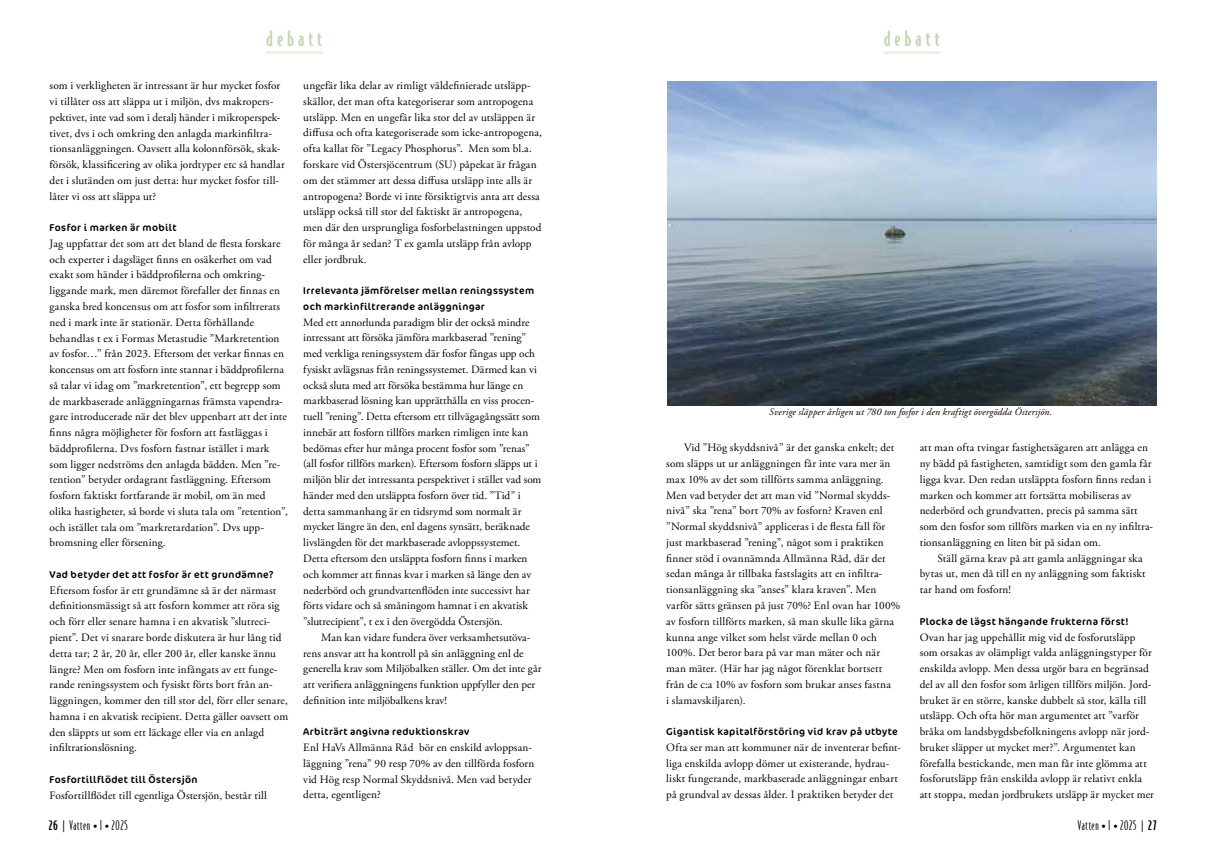
<style>
.page{position:relative;width:1205px;height:851px;background:#fff}
.page>*{position:absolute;margin:0;border:0;box-sizing:border-box;transform-origin:0 0}
.t1{font:500 20px "Bodega Sans";letter-spacing:.195em;color:#c2d6b0}
.t2{font:300 12.5px "Bodega Sans";letter-spacing:.05em;color:#000}
.t3{font:11.25px/15.8px "Adobe Garamond Pro";letter-spacing:.01em;color:#000}
.t4{font:10px/15.8px "Cocon Pro";letter-spacing:.04em;color:#000}
.t5{font:italic 10px "Adobe Garamond Pro";letter-spacing:.015em;color:#000}
.s1{font-weight:500}
.s2{font-family:"Adobe Garamond Pro";font-weight:400;font-size:11.25px}
</style>
<div class="page">
<hr style="left:266px;top:51px;width:57px;height:3px;background:#e7efdf">
<hr style="left:884px;top:51px;width:56px;height:3px;background:#e7efdf">
<img style="left:667px;top:81px;width:489px;height:325px">
<h1 class="t1" style="left:266px;top:27px;width:57px">debatt</h1>
<h1 class="t1" style="left:883px;top:27px;width:57px">debatt</h1>
<p class="t3" style="left:50px;top:78px;width:237px">som i verkligheten är intressant är hur mycket fosfor vi tillåter oss att släppa ut i miljön, dvs makropers&shy;pektivet, inte vad som i detalj händer i mikroperspek&shy;tivet, dvs i och omkring den anlagda markinfiltra&shy;tionsanläggningen. Oavsett alla kolonnförsök, skak&shy;försök, klassificering av olika jordtyper etc så handlar det i slutänden om just detta: hur mycket fosfor till&shy;låter vi oss att släppa ut?</p>
<p class="t4" style="left:50px;top:220px;width:128px">Fosfor i marken är mobilt</p>
<p class="t3" style="left:50px;top:236px;width:240px">Jag uppfattar det som att det bland de flesta forskare och experter i dagsläget finns en osäkerhet om vad exakt som händer i bäddprofilerna och omkring&shy;liggande mark, men däremot förefaller det finnas en ganska bred koncensus om att fosfor som infiltrerats ned i mark inte är stationär. Detta förhållande behandlas t ex i Formas Metastudie ”Markretention av fosfor…” från 2023. Eftersom det verkar finnas en koncensus om att fosforn inte stannar i bäddprofilerna så talar vi idag om ”markretention”, ett begrepp som de markbaserade anläggningarnas främsta vapendra&shy;gare introducerade när det blev uppenbart att det inte finns några möjligheter för fosforn att fastläggas i bäddprofilerna. Dvs fosforn fastnar istället i mark som ligger nedströms den anlagda bädden. Men ”re&shy;tention” betyder ordagrant fastläggning. Eftersom fosforn faktiskt fortfarande är mobil, om än med olika hastigheter, så borde vi sluta tala om ”retention”, och istället tala om ”markretardation”. Dvs upp&shy;bromsning eller försening.</p>
<p class="t4" style="left:50px;top:566px;width:226px">Vad betyder det att fosfor är ett grundämne?</p>
<p class="t3" style="left:50px;top:582px;width:240px">Eftersom fosfor är ett grundämne så är det närmast definitionsmässigt så att fosforn kommer att röra sig och förr eller senare hamna i en akvatisk ”slutreci&shy;pient”. Det vi snarare borde diskutera är hur lång tid detta tar; 2 år, 20 år, eller 200 år, eller kanske ännu längre? Men om fosforn inte infångats av ett funge&shy;rande reningssystem och fysiskt förts bort från an&shy;läggningen, kommer den till stor del, förr eller senare, hamna i en akvatisk recipient. Detta gäller oavsett om den släppts ut som ett läckage eller via en anlagd infiltrationslösning.</p>
<p class="t4" style="left:50px;top:771px;width:149px">Fosfortillflödet till Östersjön</p>
<p class="t3" style="left:50px;top:787px;width:219px">Fosfortillflödet till egentliga Östersjön, består till</p>
<p class="t3" style="left:303px;top:78px;width:240px">ungefär lika delar av rimligt väldefinierade utsläpp&shy;skällor, det man ofta kategoriserar som antropogena utsläpp. Men en ungefär lika stor del av utsläppen är diffusa och ofta kategoriserade som icke-antropogena, ofta kallat för ”Legacy Phosphorus”. Men som bl.a. forskare vid Östersjöcentrum (SU) påpekat är frågan om det stämmer att dessa diffusa utsläpp inte alls är antropogena? Borde vi inte försiktigtvis anta att dessa utsläpp också till stor del faktiskt är antropogena, men där den ursprungliga fosforbelastningen uppstod för många år sedan? T ex gamla utsläpp från avlopp eller jordbruk.</p>
<p class="t4" style="left:303px;top:282px;width:232px">Irrelevanta jämförelser mellan reningssystem och markinfiltrerande anläggningar</p>
<p class="t3" style="left:303px;top:314px;width:240px">Med ett annorlunda paradigm blir det också mindre intressant att försöka jämföra markbaserad ”rening” med verkliga reningssystem där fosfor fångas upp och fysiskt avlägsnas från reningssystemet. Därmed kan vi också sluta med att försöka bestämma hur länge en markbaserad lösning kan upprätthålla en viss procen&shy;tuell ”rening”. Detta eftersom ett tillvägagångssätt som innebär att fosforn tillförs marken rimligen inte kan bedömas efter hur många procent fosfor som ”renas” (all fosfor tillförs marken). Eftersom fosforn släpps ut i miljön blir det intressanta perspektivet i stället vad som händer med den utsläppta fosforn över tid. ”Tid” i detta sammanhang är en tidsrymd som normalt är mycket längre än den, enl dagens synsätt, beräknade livslängden för det markbaserade avloppssystemet.<br>Detta eftersom den utsläppta fosforn finns i marken och kommer att finnas kvar i marken så länge den av nederbörd och grundvattenflöden inte successivt har förts vidare och så småningom hamnat i en akvatisk ”slutrecipient”, t ex i den övergödda Östersjön.</p>
<p class="t3" style="left:303px;top:629px;width:240px;text-indent:18px">Man kan vidare fundera över verksamhetsutöva&shy;rens ansvar att ha kontroll på sin anläggning enl de generella krav som Miljöbalken ställer. Om det inte går att verifiera anläggningens funktion uppfyller den per definition inte miljöbalkens krav!</p>
<p class="t4" style="left:303px;top:723px;width:167px">Arbiträrt angivna reduktionskrav</p>
<p class="t3" style="left:303px;top:740px;width:233px">Enl HaVs Allmänna Råd bör en enskild avloppsan&shy;läggning ”rena” 90 resp 70% av den tillförda fosforn vid Hög resp Normal Skyddsnivå. Men vad betyder detta, egentligen?</p>
<p class="t5" style="left:769px;top:406px;width:285px">Sverige släpper årligen ut 780 ton fosfor i den kraftigt övergödda Östersjön.</p>
<p class="t3" style="left:666px;top:440px;width:235px;text-indent:18px">Vid ”Hög skyddsnivå” är det ganska enkelt; det som släpps ut ur anläggningen får inte vara mer än max 10% av det som tillförts samma anläggning.<br>Men vad betyder det att man vid ”Normal skydds&shy;nivå” ska ”rena” bort 70% av fosforn? Kraven enl ”Normal skyddsnivå” appliceras i de flesta fall för just markbaserad ”rening”, något som i praktiken finner stöd i ovannämnda Allmänna Råd, där det sedan många år tillbaka fastslagits att en infiltra&shy;tionsanläggning ska ”anses” klara kraven”. Men varför sätts gränsen på just 70%? Enl ovan har 100% av fosforn tillförts marken, så man skulle lika gärna kunna ange vilket som helst värde mellan 0 och 100%. Det beror bara på var man mäter och när man mäter. (Här har jag något förenklat bortsett från de c:a 10% av fosforn som brukar anses fastna<br>i slamavskiljaren).</p>
<p class="t4" style="left:666px;top:723px;width:233px">Gigantisk kapitalförstöring vid krav på utbyte</p>
<p class="t3" style="left:666px;top:739px;width:236px">Ofta ser man att kommuner när de inventerar befint&shy;liga enskilda avlopp dömer ut existerande, hydrau&shy;liskt fungerande, markbaserade anläggningar enbart på grundval av dessas ålder. I praktiken betyder det</p>
<p class="t3" style="left:919px;top:440px;width:235px">att man ofta tvingar fastighetsägaren att anlägga en ny bädd på fastigheten, samtidigt som den gamla får ligga kvar. Den redan utsläppta fosforn finns redan i marken och kommer att fortsätta mobiliseras av nederbörd och grundvatten, precis på samma sätt som den fosfor som tillförs marken via en ny infiltra&shy;tionsanläggning en liten bit på sidan om.</p>
<p class="t3" style="left:919px;top:550px;width:227px;text-indent:18px">Ställ gärna krav på att gamla anläggningar ska bytas ut, men då till en ny anläggning som faktiskt tar hand om fosforn!</p>
<p class="t4" style="left:919px;top:613px;width:210px">Plocka de lägst hängande frukterna först!</p>
<p class="t3" style="left:919px;top:629px;width:236px">Ovan har jag uppehållit mig vid de fosforutsläpp som orsakas av olämpligt valda anläggningstyper för enskilda avlopp. Men dessa utgör bara en begränsad del av all den fosfor som årligen tillförs miljön. Jord&shy;bruket är en större, kanske dubbelt så stor, källa till utsläpp. Och ofta hör man argumentet att ”varför bråka om landsbygdsbefolkningens avlopp när jord&shy;bruket släpper ut mycket mer?”. Argumentet kan förefalla bestickande, men man får inte glömma att fosforutsläpp från enskilda avlopp är relativt enkla att stoppa, medan jordbrukets utsläpp är mycket mer</p>
<p class="t2" style="left:49px;top:818px;width:81px"><span class="s1">26</span> | Vatten <span class="s2">•</span> 1 <span class="s2">•</span> 2025</p>
<p class="t2" style="left:1078px;top:818px;width:80px">Vatten <span class="s2">•</span> 1 <span class="s2">•</span> 2025 | <span class="s1">27</span></p>
</div>
